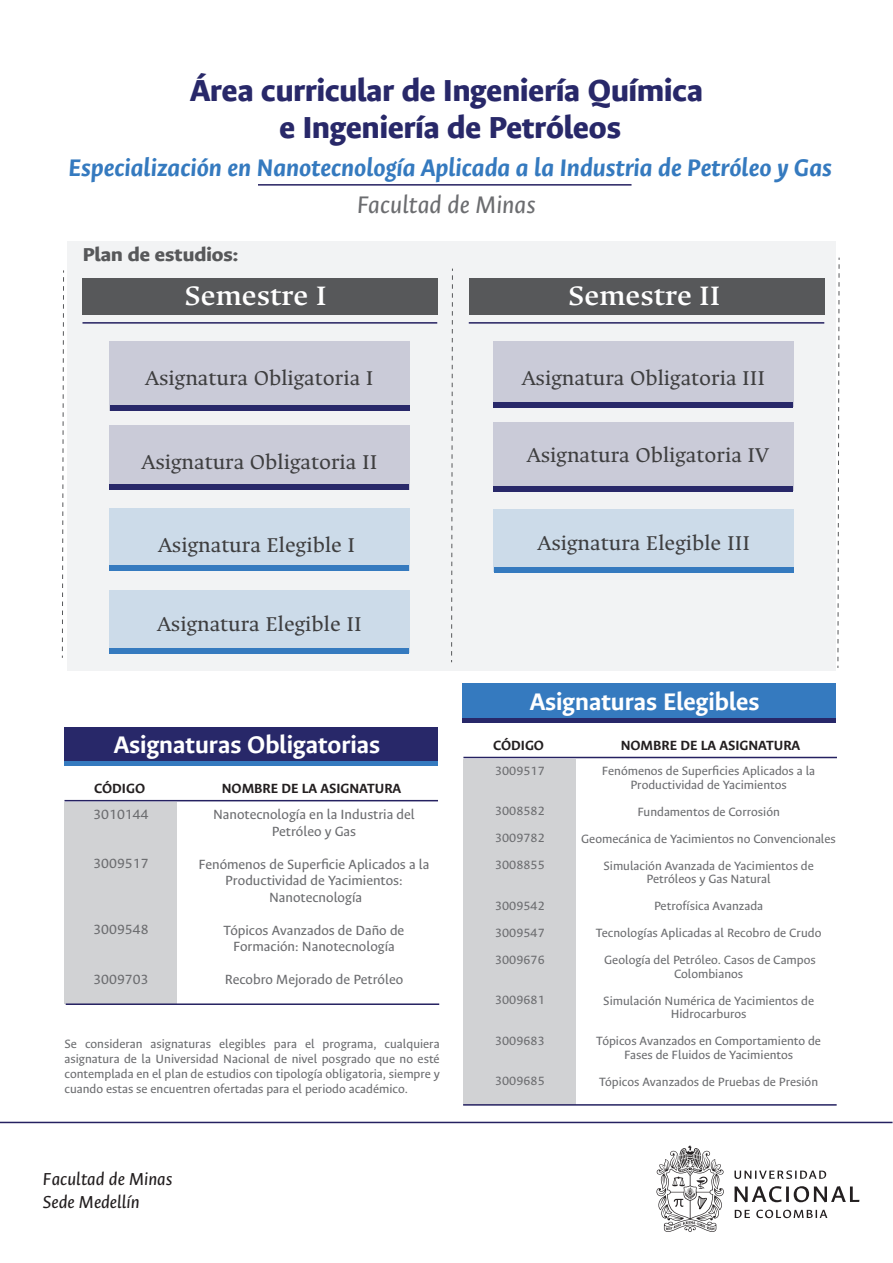
<style>
.page{position:relative;width:893px;height:1263px;background:#fff}
.page>*{position:absolute;margin:0;border:0;box-sizing:border-box;transform-origin:0 0}
.t1{font:800 34.2px/37.5px "Ancizar Sans";color:#282869;text-align:center}
.t2{font:600 30px "Ancizar Serif";color:#fff;scale:1.06 1}
.t3{font:italic 700 27px "Ancizar Sans";color:#357abf}
.t4{font:700 27px "Ancizar Sans";color:#fff}
.t5{font:italic 27px "Ancizar Sans";color:#6c6d70}
.t6{font:22.5px "Ancizar Serif";color:#3e3e3f}
.t7{font:800 21px "Ancizar Sans";color:#57585a;scale:1.06 1}
.t8{font:italic 19.5px/23.4px "Ancizar Sans";color:#231f20}
.t9{font:15px/16.5px "Ancizar Sans";color:#6c6d70;text-align:center}
.t10{font:700 15px "Ancizar Sans";color:#231f20}
.t11{font:13.5px/27px "Ancizar Sans";color:#6c6d70;text-align:center}
</style>
<div class="page">
<div style="left:67px;top:242px;width:768px;height:428px;background:#f2f3f4"></div>
<svg style="left:451px;top:269px;width:2px;height:393px"></svg>
<div style="left:109px;top:341px;width:300px;height:69px;background:#cacbd8"></div>
<div style="left:110px;top:425px;width:300px;height:65px;background:#cacbd8"></div>
<div style="left:110px;top:508px;width:300px;height:63px;background:#ccdbe9"></div>
<div style="left:82px;top:279px;width:356px;height:36px;background:#57585a"></div>
<div style="left:494px;top:341px;width:300px;height:66px;background:#cacbd8"></div>
<div style="left:494px;top:422px;width:300px;height:69px;background:#cacbd8"></div>
<div style="left:110px;top:590px;width:300px;height:63px;background:#ccdbe9"></div>
<svg style="left:837px;top:258px;width:3px;height:410px"></svg>
<div style="left:64px;top:727px;width:374px;height:35px;background:#282869"></div>
<hr style="left:64px;top:762px;width:374px;height:4px;background:#357abf">
<div style="left:462px;top:684px;width:373px;height:34px;background:#357abf"></div>
<div style="left:462px;top:718px;width:373px;height:5px;background:#282869"></div>
<hr style="left:64px;top:800px;width:374px;height:1px;background:#252161">
<div style="left:64px;top:802px;width:113px;height:202px;background:#d1d2d4"></div>
<hr style="left:66px;top:1003px;width:373px;height:2px;background:#252161">
<hr style="left:463px;top:757px;width:374px;height:1px;background:#252161">
<div style="left:463px;top:759px;width:113px;height:345px;background:#d1d2d4"></div>
<hr style="left:463px;top:1104px;width:374px;height:2px;background:#252161">
<hr style="left:82px;top:322px;width:355px;height:2px;background:#252161">
<hr style="left:469px;top:322px;width:355px;height:2px;background:#252161">
<div style="left:469px;top:279px;width:356px;height:36px;background:#57585a"></div>
<svg style="left:734px;top:1170px;width:92px;height:9px"></svg>
<svg style="left:734px;top:1186px;width:125px;height:16px"></svg>
<svg style="left:735px;top:1210px;width:15px;height:8px"></svg>
<svg style="left:756px;top:1210px;width:71px;height:8px"></svg>
<svg style="left:656px;top:1146px;width:68px;height:86px"></svg>
<hr style="left:0;top:1122px;width:892px;height:1px;background:#252161">
<div style="left:110px;top:405px;width:299px;height:5px;background:#282869"></div>
<div style="left:109px;top:485px;width:300px;height:5px;background:#282869"></div>
<div style="left:109px;top:566px;width:300px;height:5px;background:#357abf"></div>
<div style="left:493px;top:402px;width:300px;height:5px;background:#282869"></div>
<div style="left:493px;top:486px;width:300px;height:5px;background:#282869"></div>
<div style="left:109px;top:648px;width:300px;height:5px;background:#357abf"></div>
<hr style="left:258px;top:184px;width:373px;height:2px;background:#252161">
<svg style="left:62px;top:270px;width:2px;height:388px"></svg>
<div style="left:494px;top:509px;width:300px;height:63px;background:#ccdbe9"></div>
<div style="left:494px;top:567px;width:300px;height:5px;background:#357abf"></div>
<h1 class="t1" style="left:190px;top:71px;width:514px">Área curricular de Ingeniería Química e Ingeniería de Petróleos</h1>
<h3 class="t3" style="left:69px;top:151px;width:765px">Especialización en Nanotecnología Aplicada a la Industria de Petróleo y Gas</h3>
<h3 class="t5" style="left:357px;top:190px;width:180px">Facultad de Minas</h3>
<h3 class="t7" style="left:83px;top:243px;width:148px">Plan de estudios:</h3>
<h2 class="t2" style="left:184px;top:278px;width:136px">Semestre I</h2>
<h2 class="t2" style="left:568px;top:278px;width:145px">Semestre II</h2>
<h3 class="t6" style="left:145px;top:365px;width:230px">Asignatura Obligatoria I</h3>
<h3 class="t6" style="left:141px;top:449px;width:238px">Asignatura Obligatoria II</h3>
<h3 class="t6" style="left:158px;top:531px;width:199px">Asignatura Elegible I</h3>
<h3 class="t6" style="left:157px;top:611px;width:207px">Asignatura Elegible II</h3>
<h3 class="t4" style="left:114px;top:730px;width:268px">Asignaturas Obligatorias</h3>
<p class="t10" style="left:94px;top:780px;width:52px">CÓDIGO</p>
<p class="t10" style="left:222px;top:780px;width:181px">NOMBRE DE LA ASIGNATURA</p>
<p class="t9" style="left:213px;top:806px;width:203px">Nanotecnología en la Industria del<br>Petróleo y Gas</p>
<p class="t9" style="left:198px;top:856px;width:233px">Fenómenos de Superficie Aplicados a la<br>Productividad de Yacimientos:<br>Nanotecnología</p>
<p class="t9" style="left:224px;top:922px;width:182px">Tópicos Avanzados de Daño de<br>Formación: Nanotecnología</p>
<p class="t9" style="left:225px;top:971px;width:180px">Recobro Mejorado de Petróleo</p>
<p class="t9" style="left:93px;top:806px;width:57px">3010144</p>
<p class="t9" style="left:93px;top:855px;width:57px">3009517</p>
<p class="t9" style="left:93px;top:921px;width:57px">3009548</p>
<p class="t9" style="left:93px;top:971px;width:57px">3009703</p>
<p class="t11" style="left:65px;top:1037px;width:377px;line-height:15px;text-align:justify">Se consideran asignaturas elegibles para el programa, cualquiera asignatura de la Universidad Nacional de nivel posgrado que no esté contemplada en el plan de estudios con tipología obligatoria, siempre y cuando estas se encuentren ofertadas para el periodo académico.</p>
<h3 class="t8" style="left:43px;top:1167px;width:131px">Facultad de Minas<br>Sede Medellín</h3>
<h3 class="t6" style="left:521px;top:365px;width:245px">Asignatura Obligatoria III</h3>
<h3 class="t6" style="left:527px;top:441px;width:244px">Asignatura Obligatoria IV</h3>
<h3 class="t6" style="left:537px;top:530px;width:214px">Asignatura Elegible III</h3>
<h3 class="t4" style="left:530px;top:687px;width:231px">Asignaturas Elegibles</h3>
<p class="t10" style="left:493px;top:737px;width:52px">CÓDIGO</p>
<p class="t10" style="left:621px;top:737px;width:181px">NOMBRE DE LA ASIGNATURA</p>
<p class="t11" style="left:602px;top:764px;width:215px;line-height:13.5px">Fenómenos de Superficies Aplicados a la<br>Productividad de Yacimientos</p>
<p class="t11" style="left:581px;top:798px;width:256px">Fundamentos de Corrosión<br>Geomecánica de Yacimientos no Convencionales<br>Simulación Avanzada de Yacimientos de</p>
<p class="t11" style="left:596px;top:865px;width:227px">Petróleos y Gas Natural<br>Petrofísica Avanzada<br>Tecnologías Aplicadas al Recobro de Crudo<br>Geología del Petróleo. Casos de Campos</p>
<p class="t11" style="left:603px;top:960px;width:212px">Colombianos<br>Simulación Numérica de Yacimientos de</p>
<p class="t11" style="left:596px;top:1000px;width:226px">Hidrocarburos<br>Tópicos Avanzados en Comportamiento de</p>
<p class="t11" style="left:599px;top:1041px;width:220px">Fases de Fluidos de Yacimientos<br>Tópicos Avanzados de Pruebas de Presión</p>
<p class="t11" style="left:495px;top:757px;width:51px">3009517</p>
<p class="t11" style="left:495px;top:797px;width:51px;text-align:justify">3008582<br>3009782<br>3008855</p>
<p class="t11" style="left:495px;top:892px;width:51px;text-align:justify">3009542<br>3009547<br>3009676</p>
<p class="t11" style="left:495px;top:986px;width:51px">3009681</p>
<p class="t11" style="left:495px;top:1027px;width:51px">3009683</p>
<p class="t11" style="left:495px;top:1067px;width:51px">3009685</p>
</div>
